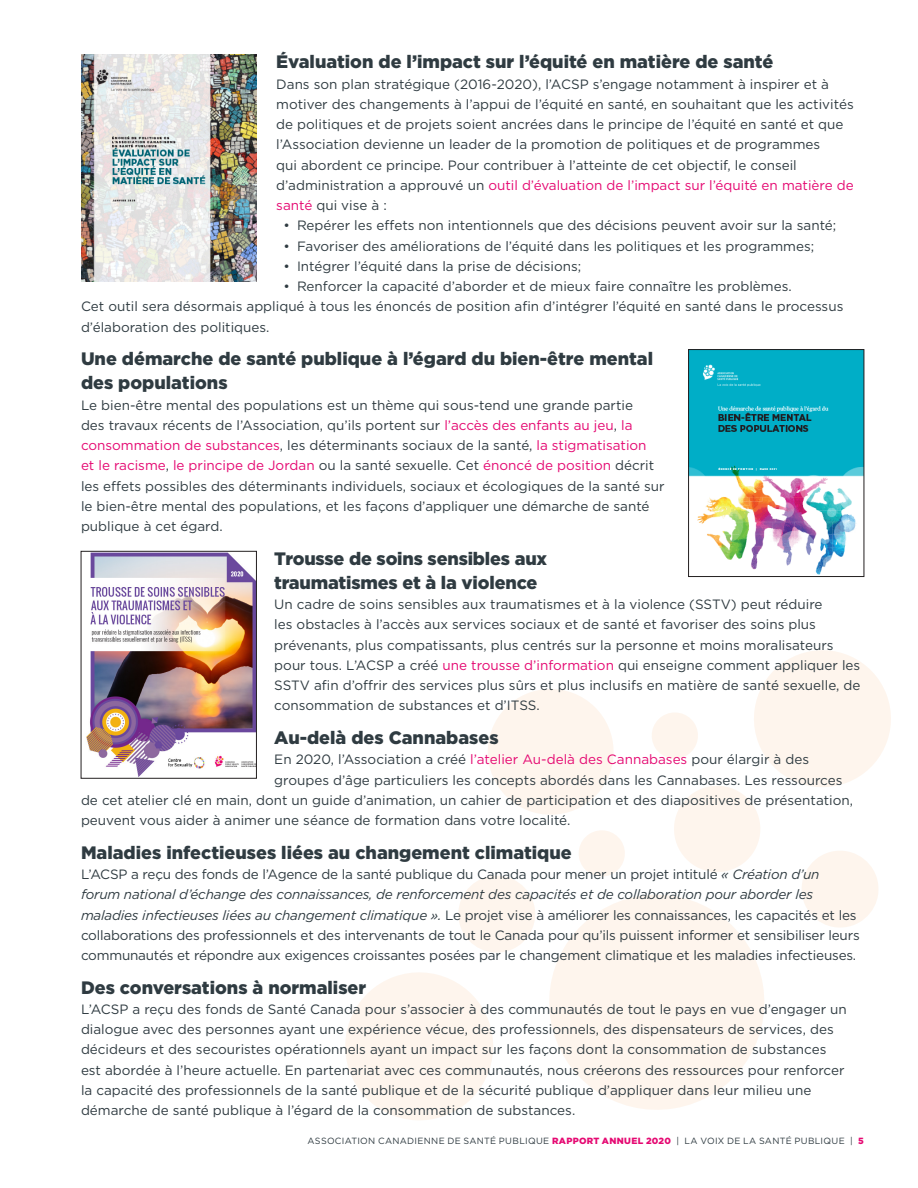
<style>
.page{position:relative;width:918px;height:1188px;background:#fff}
.page>*{position:absolute;margin:0;border:0;box-sizing:border-box;transform-origin:0 0}
.Heading_5{font:900 18px/24px "Gotham";color:#2f3b41}
.Body_Regular{font:13.5px/20.2px "Gotham";color:#2f3b41}
.References_Section{font:9px "Gotham";letter-spacing:.03em;color:#2f3b41}
.s1{color:#e50972}
.s2{font-style:italic}
.s3{font-weight:900;color:#e50972}
</style>
<div class="page">
<svg style="left:345px;top:972px;width:148px;height:148px"></svg>
<svg style="left:488px;top:689px;width:126px;height:126px"></svg>
<svg style="left:458px;top:876px;width:77px;height:76px"></svg>
<svg style="left:549px;top:895px;width:215px;height:215px;fill:#fef5ed"></svg>
<svg style="left:648px;top:650px;width:243px;height:280px"></svg>
<svg style="left:579px;top:830px;width:46px;height:46px"></svg>
<img style="left:81px;top:54px;width:175px;height:227px">
<img style="left:691px;top:352px;width:171px;height:223px">
<img style="left:86px;top:553px;width:169px;height:223px">
<div style="left:81px;top:551px;width:176px;height:227px;border:1px solid #231f20"></div>
<p class="Heading_5" style="left:276px;top:50px;width:499px">Évaluation de l’impact sur l’équité en matière de santé</p>
<p class="Body_Regular" style="left:276px;top:73px;width:579px">Dans son plan stratégique (2016-2020), l’ACSP s’engage notamment à inspirer et à motiver des changements à l’appui de l’équité en santé, en souhaitant que les activités de politiques et de projets soient ancrées dans le principe de l’équité en santé et que l’Association devienne un leader de la promotion de politiques et de programmes<br>qui abordent ce principe. Pour contribuer à l’atteinte de cet objectif, le conseil d’administration a approuvé un <span class="s1">outil d’évaluation de l’impact sur l’équité en matière de santé</span> qui vise à :</p>
<p class="Body_Regular" style="left:284px;top:215px;width:554px">• Repérer les effets non intentionnels que des décisions peuvent avoir sur la santé;</p>
<p class="Body_Regular" style="left:284px;top:235px;width:532px">• Favoriser des améliorations de l’équité dans les politiques et les programmes;</p>
<p class="Body_Regular" style="left:284px;top:256px;width:299px">• Intégrer l’équité dans la prise de décisions;</p>
<p class="Body_Regular" style="left:284px;top:276px;width:510px">• Renforcer la capacité d’aborder et de mieux faire connaître les problèmes.</p>
<p class="Body_Regular" style="left:81px;top:296px;width:764px">Cet outil sera désormais appliqué à tous les énoncés de position afin d’intégrer l’équité en santé dans le processus d’élaboration des politiques.</p>
<p class="Heading_5" style="left:81px;top:347px;width:574px">Une démarche de santé publique à l’égard du bien-être mental des populations</p>
<p class="Body_Regular" style="left:81px;top:394px;width:585px">Le bien-être mental des populations est un thème qui sous-tend une grande partie<br>des travaux récents de l’Association, qu’ils portent sur <span class="s1">l’accès des enfants au jeu</span>, <span class="s1">la consommation de substances</span>, les déterminants sociaux de la santé, <span class="s1">la stigmatisation<br>et le racisme</span>, <span class="s1">le principe de Jordan</span> ou la santé sexuelle. Cet <span class="s1">énoncé de position</span> décrit les effets possibles des déterminants individuels, sociaux et écologiques de la santé sur le bien-être mental des populations, et les façons d’appliquer une démarche de santé publique à cet égard.</p>
<p class="Heading_5" style="left:274px;top:546px;width:274px">Trousse de soins sensibles aux traumatismes et à la violence</p>
<p class="Body_Regular" style="left:274px;top:594px;width:588px">Un cadre de soins sensibles aux traumatismes et à la violence (SSTV) peut réduire<br>les obstacles à l’accès aux services sociaux et de santé et favoriser des soins plus prévenants, plus compatissants, plus centrés sur la personne et moins moralisateurs pour tous. L’ACSP a créé <span class="s1">une trousse d’information</span> qui enseigne comment appliquer les SSTV afin d’offrir des services plus sûrs et plus inclusifs en matière de santé sexuelle, de consommation de substances et d’ITSS.</p>
<p class="Heading_5" style="left:274px;top:725px;width:226px">Au-delà des Cannabases</p>
<p class="Body_Regular" style="left:274px;top:749px;width:536px">En 2020, l’Association a créé <span class="s1">l’atelier Au-delà des Cannabases</span> pour élargir à des</p>
<p class="Body_Regular" style="left:274px;top:769px;width:570px">groupes d’âge particuliers les concepts abordés dans les Cannabases. Les ressources</p>
<p class="Body_Regular" style="left:81px;top:790px;width:774px">de cet atelier clé en main, dont un guide d’animation, un cahier de participation et des diapositives de présentation,</p>
<p class="Body_Regular" style="left:81px;top:810px;width:491px">peuvent vous aider à animer une séance de formation dans votre localité.</p>
<p class="Heading_5" style="left:81px;top:840px;width:492px">Maladies infectieuses liées au changement climatique</p>
<p class="Body_Regular" style="left:81px;top:864px;width:780px">L’ACSP a reçu des fonds de l’Agence de la santé publique du Canada pour mener un projet intitulé <span class="s2">« Création d’un forum national d’échange des connaissances, de renforcement des capacités et de collaboration pour aborder les maladies infectieuses liées au changement climatique ».</span> Le projet vise à améliorer les connaissances, les capacités et les collaborations des professionnels et des intervenants de tout le Canada pour qu’ils puissent informer et sensibiliser leurs communautés et répondre aux exigences croissantes posées par le changement climatique et les maladies infectieuses.</p>
<p class="Heading_5" style="left:81px;top:975px;width:287px">Des conversations à normaliser</p>
<p class="Body_Regular" style="left:81px;top:999px;width:767px">L’ACSP a reçu des fonds de Santé Canada pour s’associer à des communautés de tout le pays en vue d’engager un dialogue avec des personnes ayant une expérience vécue, des professionnels, des dispensateurs de services, des décideurs et des secouristes opérationnels ayant un impact sur les façons dont la consommation de substances est abordée à l’heure actuelle. En partenariat avec ces communautés, nous créerons des ressources pour renforcer la capacité des professionnels de la santé publique et de la sécurité publique d’appliquer dans leur milieu une démarche de santé publique à l’égard de la consommation de substances.</p>
<p class="References_Section" style="left:308px;top:1135px;width:558px">ASSOCIATION CANADIENNE DE SANTÉ PUBLIQUE <span class="s3">RAPPORT ANNUEL 2020</span> | LA VOIX DE LA SANTÉ PUBLIQUE | <span class="s3">5</span></p>
</div>
